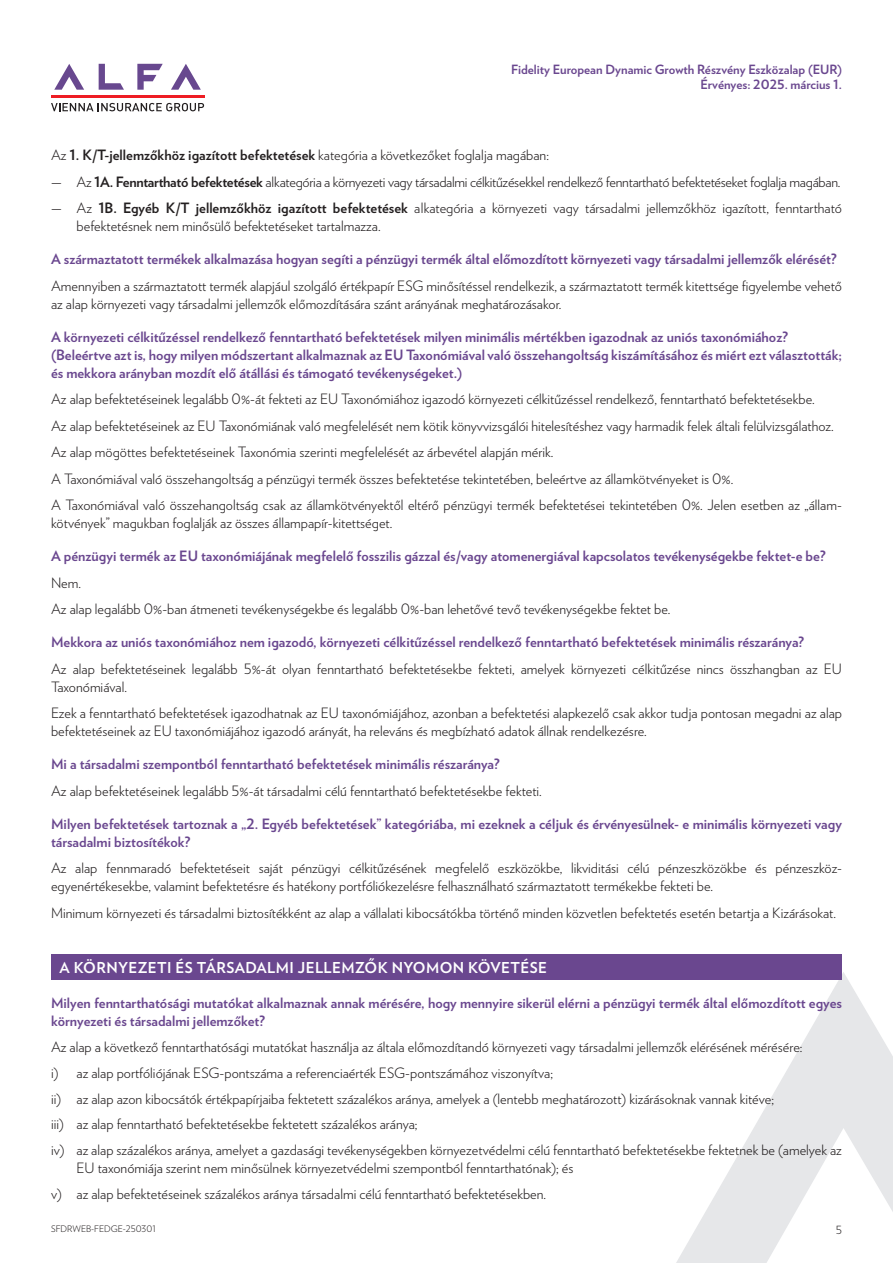
<style>
.page{position:relative;width:893px;height:1263px;background:#fff}
.page>*{position:absolute;margin:0;border:0;box-sizing:border-box;transform-origin:0 0}
.t1{font:700 15px "Verlag";letter-spacing:.025em;color:#fff}
.t2{font:300 14.25px/18px "Verlag";color:#231f20}
.t3{font:700 14.25px/18px "Verlag";color:#6a478f}
.t4{font:300 14.25px "Verlag";letter-spacing:-.02em;color:#231f20}
.t5{font:700 12.75px/15px "Verlag";color:#6a478f;text-align:right}
.t6{font:300 11.25px "Verlag";color:#231f20}
.t7{font:300 9px "Verlag";color:#231f20}
.s1{font-weight:700}
</style>
<div class="page">
<svg style="left:171px;top:64px;width:30px;height:26px"></svg>
<svg style="left:137px;top:64px;width:26px;height:26px"></svg>
<svg style="left:99px;top:64px;width:25px;height:26px"></svg>
<svg style="left:54px;top:64px;width:30px;height:26px"></svg>
<hr style="left:51px;top:95px;width:153px;height:3px;background:#ee1d23">
<svg style="left:51px;top:103px;width:153px;height:8px"></svg>
<svg style="left:676px;top:972px;width:217px;height:291px"></svg>
<div style="left:51px;top:954px;width:791px;height:25px;background:#6a478f"></div>
<p class="t5" style="left:511px;top:61px;width:332px">Fidelity European Dynamic Growth Részvény Eszközalap (EUR)<br>Érvényes: 2025. március 1.</p>
<p class="t2" style="left:51px;top:145px;width:499px">Az <span class="s1">1. K/T-jellemzőkhöz igazított befektetések</span> kategória a következőket foglalja magában:</p>
<p class="t4" style="left:51px;top:171px;width:791px">— Az <span class="s1">1A. Fenntartható befektetések</span> aIkategória a környezeti vagy társadalmi célkitűzésekkel rendelkező fenntartható befektetéseket foglalja magában.</p>
<p class="t2" style="left:77px;top:198px;width:767px;text-indent:-26px">— Az <span class="s1">1B. Egyéb K/T jellemzőkhöz igazított befektetések</span> aIkategória a környezeti vagy társadalmi jellemzőkhöz igazított, fenntartható befektetésnek nem minősülő befektetéseket tartalmazza.</p>
<p class="t3" style="left:51px;top:249px;width:787px">A származtatott termékek alkalmazása hogyan segíti a pénzügyi termék által előmozdított környezeti vagy társadalmi jellemzők elérését?</p>
<p class="t2" style="left:51px;top:276px;width:792px">Amennyiben a származtatott termék alapjául szolgáló értékpapír ESG minősítéssel rendelkezik, a származtatott termék kitettsége figyelembe vehető az alap környezeti vagy társadalmi jellemzők előmozdítására szánt arányának meghatározásakor.</p>
<p class="t3" style="left:51px;top:327px;width:792px">A környezeti célkitűzéssel rendelkező fenntartható befektetések milyen minimális mértékben igazodnak az uniós taxonómiához? (Beleértve azt is, hogy milyen módszertant alkalmaznak az EU Taxonómiával való összehangoltság kiszámításához és miért ezt választották; és mekkora arányban mozdít elő átállási és támogató tevékenységeket.)</p>
<p class="t2" style="left:51px;top:385px;width:792px;line-height:26.5px">Az alap befektetéseinek legalább 0%-át fekteti az EU Taxonómiához igazodó környezeti célkitűzéssel rendelkező, fenntartható befektetésekbe.<br>Az alap befektetéseinek az EU Taxonómiának való megfelelését nem kötik könyvvizsgálói hitelesítéshez vagy harmadik felek általi felülvizsgálathoz.<br>Az alap mögöttes befektetéseinek Taxonómia szerinti megfelelését az árbevétel alapján mérik.<br>A Taxonómiával való összehangoltság a pénzügyi termék összes befektetése tekintetében, beleértve az államkötvényeket is 0%.<br>A Taxonómiával való összehangoltság csak az államkötvényektől eltérő pénzügyi termék befektetései tekintetében 0%. Jelen esetben az „állam-</p>
<p class="t2" style="left:51px;top:513px;width:343px">kötvények” magukban foglalják az összes állampapír-kitettséget.</p>
<p class="t3" style="left:51px;top:546px;width:776px">A pénzügyi termék az EU taxonómiájának megfelelő fosszilis gázzal és/vagy atomenergiával kapcsolatos tevékenységekbe fektet-e be?</p>
<p class="t2" style="left:51px;top:569px;width:621px;line-height:26.5px">Nem.<br>Az alap legalább 0%-ban átmeneti tevékenységekbe és legalább 0%-ban lehetővé tevő tevékenységekbe fektet be.</p>
<p class="t3" style="left:51px;top:632px;width:755px">Mekkora az uniós taxonómiához nem igazodó, környezeti célkitűzéssel rendelkező fenntartható befektetések minimális részaránya?</p>
<p class="t2" style="left:51px;top:659px;width:792px">Az alap befektetéseinek legalább 5%-át olyan fenntartható befektetésekbe fekteti, amelyek környezeti célkitűzése nincs összhangban az EU<br>Taxonómiával.</p>
<p class="t2" style="left:51px;top:703px;width:792px">Ezek a fenntartható befektetések igazodhatnak az EU taxonómiájához, azonban a befektetési alapkezelő csak akkor tudja pontosan megadni az alap befektetéseinek az EU taxonómiájához igazodó arányát, ha releváns és megbízható adatok állnak rendelkezésre.</p>
<p class="t3" style="left:51px;top:754px;width:450px">Mi a társadalmi szempontból fenntartható befektetések minimális részaránya?</p>
<p class="t2" style="left:51px;top:781px;width:492px">Az alap befektetéseinek legalább 5%-át társadalmi célú fenntartható befektetésekbe fekteti.</p>
<p class="t3" style="left:51px;top:814px;width:792px">Milyen befektetések tartoznak a „2. Egyéb befektetések” kategóriába, mi ezeknek a céljuk és érvényesülnek- e minimális környezeti vagy társadalmi biztosítékok?</p>
<p class="t2" style="left:51px;top:858px;width:792px">Az alap fennmaradó befektetéseit saját pénzügyi célkitűzésének megfelelő eszközökbe, likviditási célú pénzeszközökbe és pénzeszköz&shy;egyenértékesekbe, valamint befektetésre és hatékony portfóliókezelésre felhasználható származtatott termékekbe fekteti be.</p>
<p class="t2" style="left:51px;top:903px;width:786px">Minimum környezeti és társadalmi biztosítékként az alap a vállalati kibocsátókba történő minden közvetlen befektetés esetén betartja a Kizárásokat.</p>
<p class="t1" style="left:60px;top:955px;width:489px">A KÖRNYEZETI ÉS TÁRSADALMI JELLEMZŐK NYOMON KÖVETÉSE</p>
<p class="t3" style="left:51px;top:993px;width:792px">Milyen fenntarthatósági mutatókat alkalmaznak annak mérésére, hogy mennyire sikerül elérni a pénzügyi termék által előmozdított egyes környezeti és társadalmi jellemzőket?</p>
<p class="t2" style="left:51px;top:1034px;width:792px;line-height:25.7px">Az alap a következő fenntarthatósági mutatókat használja az általa előmozdítandó környezeti vagy társadalmi jellemzők elérésének mérésére:<br>i) az alap portfóliójának ESG-pontszáma a referenciaérték ESG-pontszámához viszonyítva;<br>ii) az alap azon kibocsátók értékpapírjaiba fektetett százalékos aránya, amelyek a (lentebb meghatározott) kizárásoknak vannak kitéve;<br>iii) az alap fenntartható befektetésekbe fektetett százalékos aránya;<br>iv) az alap százalékos aránya, amelyet a gazdasági tevékenységekben környezetvédelmi célú fenntartható befektetésekbe fektetnek be (amelyek az</p>
<p class="t2" style="left:51px;top:1154px;width:524px;line-height:25.7px;text-indent:26px">EU taxonómiája szerint nem minősülnek környezetvédelmi szempontból fenntarthatónak); és v) az alap befektetéseinek százalékos aránya társadalmi célú fenntartható befektetésekben.</p>
<p class="t7" style="left:51px;top:1222px;width:106px">SFDRWEB-FEDGE-250301</p>
<p class="t6" style="left:836px;top:1221px;width:8px">5</p>
</div>
